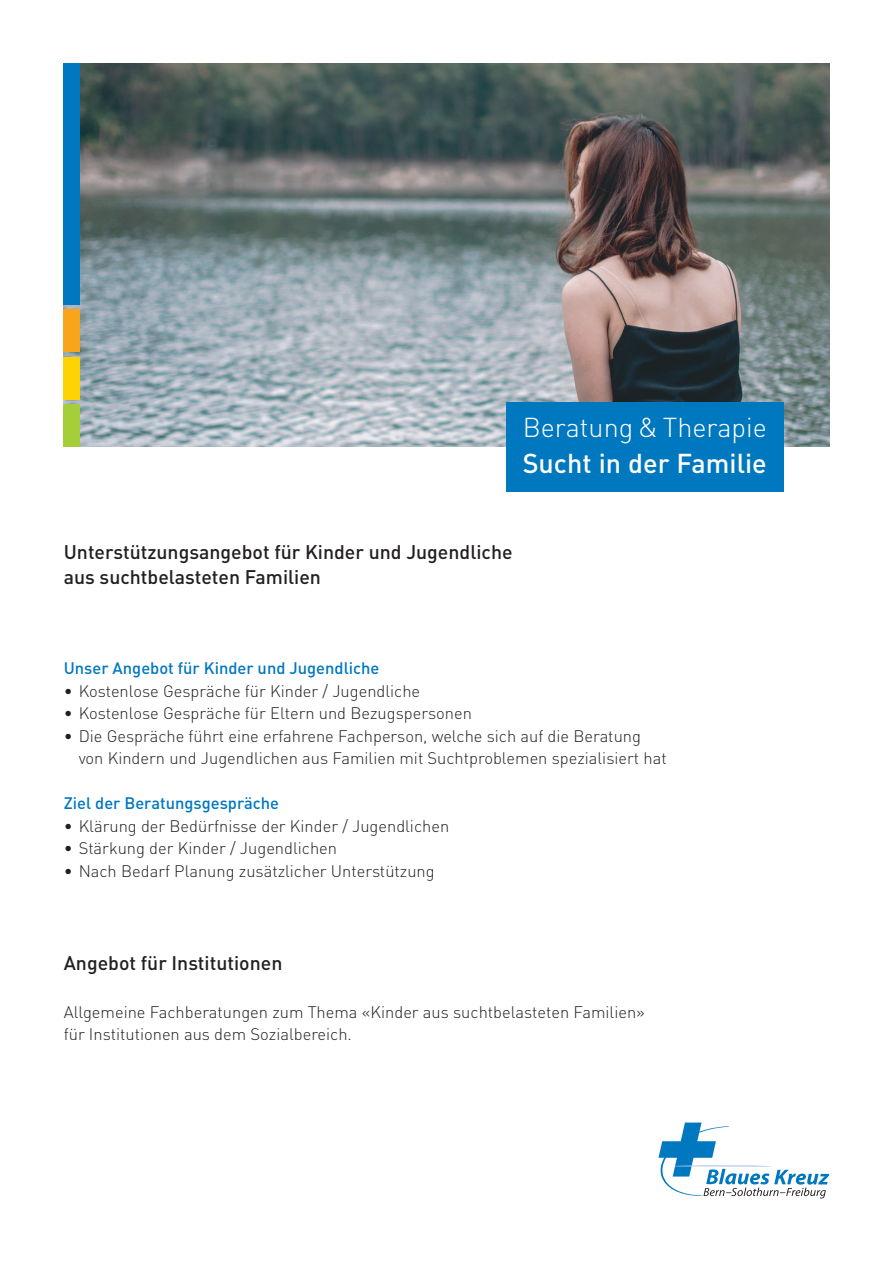
<style>
.page{position:relative;width:893px;height:1263px;background:#fff}
.page>*{position:absolute;margin:0;border:0;box-sizing:border-box;transform-origin:0 0}
.t1{font:300 27px "DIN Pro";color:#fff}
.t2{font:500 27px "DIN Pro";color:#fff}
.t3{font:500 19.5px/25.5px "DIN Pro";color:#231f20}
.t4{font:300 16.5px/22.5px "DIN Pro";color:#231f20}
.t5{font:500 16.5px "DIN Pro";color:#0078c0}
</style>
<div class="page">
<img style="left:64px;top:64px;width:765px;height:382px">
<div style="left:64px;top:64px;width:16px;height:241px;background:#0078c0"></div>
<div style="left:64px;top:309px;width:16px;height:43px;background:#f9a51b"></div>
<div style="left:64px;top:357px;width:16px;height:42px;background:#fed304"></div>
<div style="left:64px;top:404px;width:16px;height:42px;background:#a6ce39"></div>
<div style="left:506px;top:402px;width:277px;height:89px;background:#0078c0"></div>
<svg style="left:658px;top:1122px;width:171px;height:76px"></svg>
<h1 class="t1" style="left:523px;top:406px;width:246px">Beratung &amp; Therapie</h1>
<h1 class="t2" style="left:523px;top:441px;width:246px">Sucht in der Familie</h1>
<p class="t3" style="left:64px;top:537px;width:450px">Unterstützungsangebot für Kinder und Jugendliche aus suchtbelasteten Familien</p>
<p class="t5" style="left:64px;top:655px;width:317px">Unser Angebot für Kinder und Jugendliche</p>
<p class="t4" style="left:64px;top:678px;width:358px">• Kostenlose Gespräche für Kinder / Jugendliche</p>
<p class="t4" style="left:64px;top:700px;width:410px">• Kostenlose Gespräche für Eltern und Bezugspersonen</p>
<p class="t4" style="left:79px;top:723px;width:590px;text-indent:-15px">• Die Gespräche führt eine erfahrene Fachperson, welche sich auf die Beratung von Kindern und Jugendlichen aus Familien mit Suchtproblemen spezialisiert hat</p>
<p class="t5" style="left:64px;top:790px;width:217px">Ziel der Beratungsgespräche</p>
<p class="t4" style="left:64px;top:813px;width:387px">• Klärung der Bedürfnisse der Kinder / Jugendlichen</p>
<p class="t4" style="left:64px;top:835px;width:275px">• Stärkung der Kinder / Jugendlichen</p>
<p class="t4" style="left:64px;top:858px;width:372px">• Nach Bedarf Planung zusätzlicher Unterstützung</p>
<p class="t3" style="left:64px;top:948px;width:220px">Angebot für Institutionen</p>
<p class="t4" style="left:64px;top:999px;width:583px">Allgemeine Fachberatungen zum Thema «Kinder aus suchtbelasteten Familien» für Institutionen aus dem Sozialbereich.</p>
</div>
